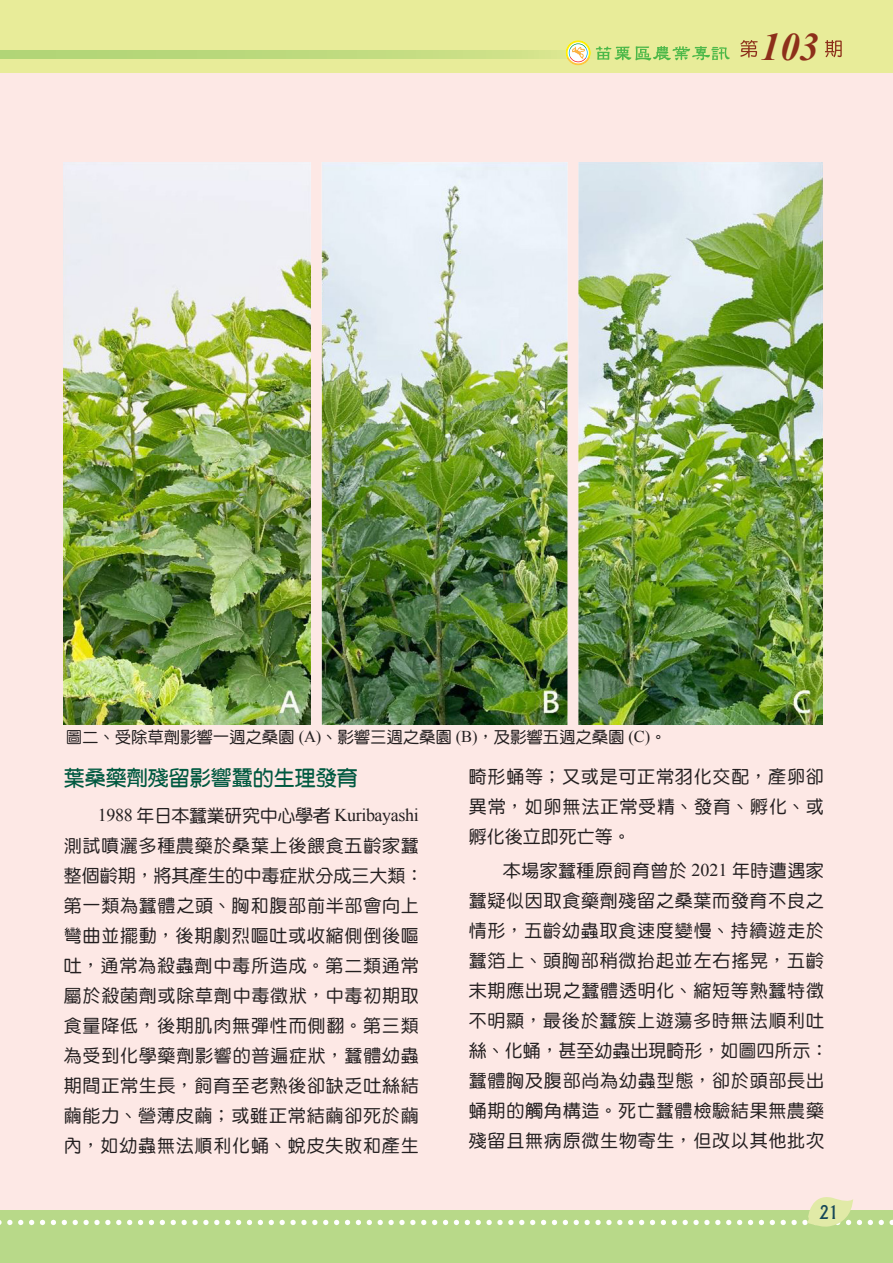
<style>
.page{position:relative;width:893px;height:1263px;background:#fff}
.page>*{position:absolute;margin:0;border:0;box-sizing:border-box;transform-origin:0 0}
.t1{font:italic 700 39px "Times New Roman";color:#8d2f1a}
.t2{font:21px "DF Yuan Bd HK BF";color:#005940}
.t3{font:18px/30px "DF Yuan Md HK BF";letter-spacing:.045em;color:#231f20}
.t4{font:500 18px "Albertus";color:#174859;scale:.9 1}
.t5{font:16.5px "DF Yuan Md HK BF";letter-spacing:-.01em;color:#231f20}
.s1{font-family:"Times New Roman"}
</style>
<div class="page">
<div style="left:0;top:52px;width:893px;height:1159px;background:#fde8e5"></div>
<div style="left:0;top:1210px;width:893px;height:53px;background:#b8d989"></div>
<div style="left:0;top:0;width:893px;height:72px;background:#e8ec99"></div>
<svg style="left:0;top:50px;width:591px;height:8px;background:#beda7f"></svg>
<svg style="left:596px;top:46px;width:134px;height:15px"></svg>
<svg style="left:740px;top:40px;width:18px;height:18px"></svg>
<svg style="left:825px;top:40px;width:17px;height:17px"></svg>
<svg style="left:566px;top:41px;width:24px;height:24px"></svg>
<img style="left:64px;top:163px;width:758px;height:562px">
<svg style="left:0;top:1197px;width:893px;height:30px"></svg>
<h1 class="t1" style="left:761px;top:19px;width:60px">103</h1>
<p class="t5" style="left:66px;top:728px;width:602px">圖二、受除草劑影響一週之桑園 <span class="s1">(A)</span>、影響三週之桑園 <span class="s1">(B)</span>，及影響五週之桑園 <span class="s1">(C)</span>。</p>
<p class="t2" style="left:64px;top:767px;width:295px">葉桑藥劑殘留影響蠶的生理發育</p>
<p class="t3" style="left:64px;top:800px;width:361px;text-indent:34px"><span class="s1">1988</span> 年日本蠶業研究中心學者 <span class="s1">Kuribayashi</span>測試噴灑多種農藥於桑葉上後餵食五齡家蠶整個齡期，將其產生的中毒症狀分成三大類：第一類為蠶體之頭、胸和腹部前半部會向上彎曲並擺動，後期劇烈嘔吐或收縮側倒後嘔吐，通常為殺蟲劑中毒所造成。第二類通常屬於殺菌劑或除草劑中毒徵狀，中毒初期取食量降低，後期肌肉無彈性而側翻。第三類為受到化學藥劑影響的普遍症狀，蠶體幼蟲期間正常生長，飼育至老熟後卻缺乏吐絲結繭能力、營薄皮繭；或雖正常結繭卻死於繭內，如幼蟲無法順利化蛹、蛻皮失敗和產生</p>
<p class="t3" style="left:469px;top:761px;width:357px;text-align:justify">畸形蛹等；又或是可正常羽化交配，產卵卻異常，如卵無法正常受精、發育、孵化、或孵化後立即死亡等。</p>
<p class="t3" style="left:469px;top:856px;width:361px;text-indent:34px">本場家蠶種原飼育曾於 <span class="s1">2021</span> 年時遭遇家蠶疑似因取食藥劑殘留之桑葉而發育不良之情形，五齡幼蟲取食速度變慢、持續遊走於蠶箔上、頭胸部稍微抬起並左右搖晃，五齡末期應出現之蠶體透明化、縮短等熟蠶特徵不明顯，最後於蠶簇上遊蕩多時無法順利吐絲、化蛹，甚至幼蟲出現畸形，如圖四所示：蠶體胸及腹部尚為幼蟲型態，卻於頭部長出蛹期的觸角構造。死亡蠶體檢驗結果無農藥殘留且無病原微生物寄生，但改以其他批次</p>
<p class="t4" style="left:819px;top:1201px;width:23px">21</p>
</div>
